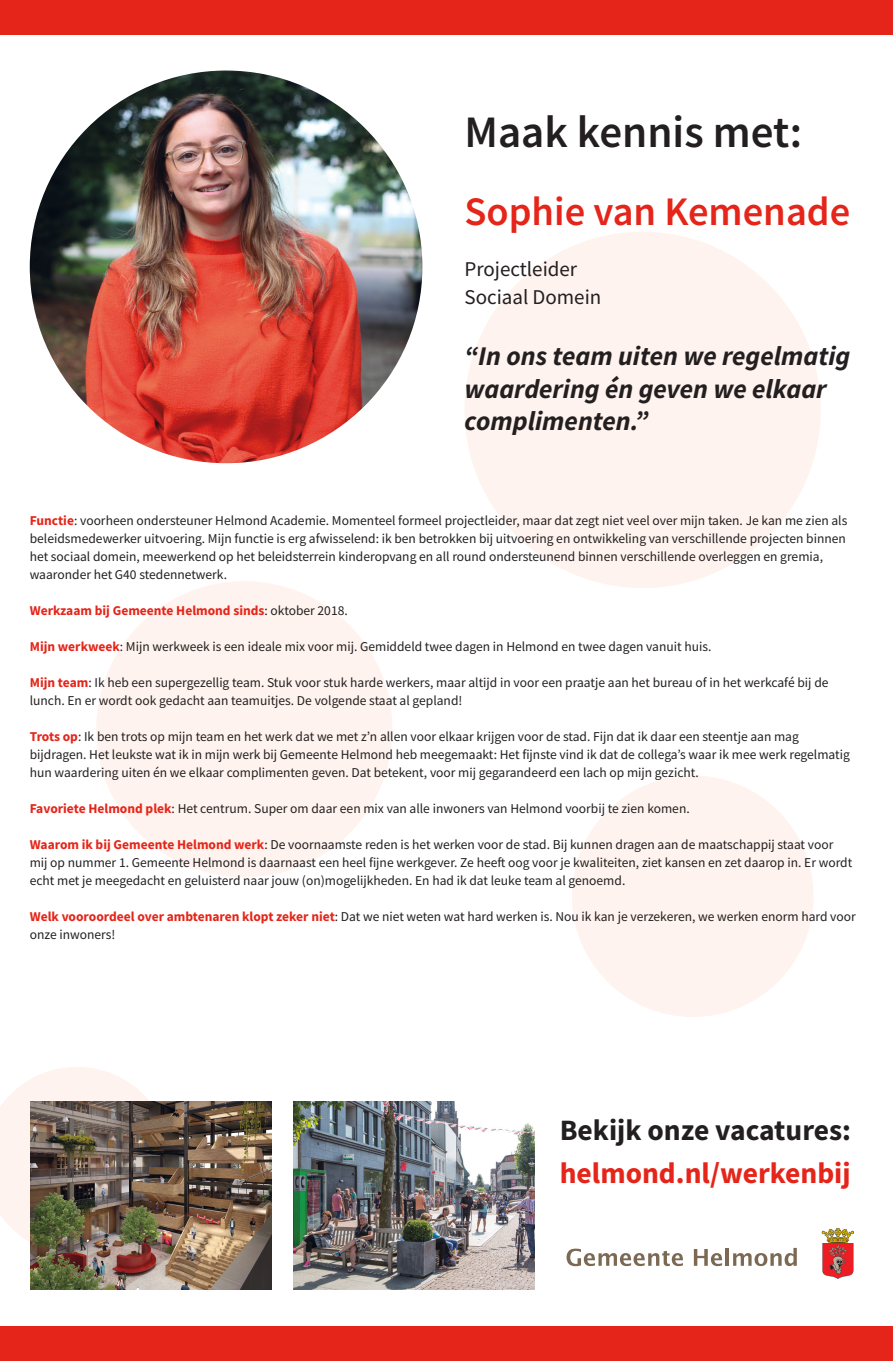
<style>
.page{position:relative;width:893px;height:1361px;background:#fff}
.page>*{position:absolute;margin:0;border:0;box-sizing:border-box;transform-origin:0 0}
.t1{font:600 45px "Source Sans Pro";color:#231f20}
.t2{font:600 40.5px "Source Sans Pro";color:#e52519}
.t3{font:700 29.55px "Source Sans Pro";color:#231f20}
.t4{font:700 29.55px "Source Sans Pro";color:#e52519}
.t5{font:italic 700 27px/32.4px "Source Sans Pro";color:#231f20}
.t6{font:21px "Source Sans Pro Regular 2";color:#231f20}
.t7{font:13.5px/18px "Source Sans Pro Regular 2";color:#231f20}
.t8{font:13.5px/18px "Source Sans Pro";color:#231f20}
.t9{font:700 13.5px "Source Sans Pro";color:#e52519}
.s1{font-family:"Source Sans Pro";font-weight:700;color:#e52519}
.s2{font-family:"Source Sans Pro Regular 2";font-weight:400;color:#231f20}
.s3{font-weight:700;color:#e52519}
.s4{font-family:"Source Sans Pro Regular 2"}
.s5{font-family:"Source Sans Pro"}
</style>
<div class="page">
<svg style="left:0;top:1067px;width:149px;height:175px"></svg>
<div style="left:572px;top:775px;width:242px;height:242px;background:#fef3ee;border-radius:50%"></div>
<div style="left:96px;top:581px;width:296px;height:296px;background:#fef3ee;border-radius:50%"></div>
<div style="left:464px;top:232px;width:357px;height:356px;background:#fef3ee;border-radius:50%"></div>
<img style="left:293px;top:1101px;width:241px;height:188px">
<svg style="left:566px;top:1248px;width:117px;height:18px"></svg>
<svg style="left:694px;top:1249px;width:28px;height:17px"></svg>
<hr style="left:726px;top:1248px;width:3px;height:17px;background:#7c6954">
<svg style="left:733px;top:1248px;width:64px;height:18px"></svg>
<svg style="left:822px;top:1228px;width:32px;height:51px;background:#cc6755"></svg>
<img style="left:30px;top:71px;width:392px;height:392px;border-radius:196px">
<div style="left:0;top:0;width:893px;height:34px;background:#e52519"></div>
<div style="left:0;top:1327px;width:893px;height:34px;background:#e52519"></div>
<img style="left:30px;top:1101px;width:241px;height:188px">
<p class="t1" style="left:464px;top:102px;width:339px">Maak kennis met:</p>
<p class="t2" style="left:464px;top:185px;width:387px">Sophie van Kemenade</p>
<p class="t6" style="left:464px;top:256px;width:114px">Projectleider</p>
<p class="t6" style="left:464px;top:284px;width:138px">Sociaal Domein</p>
<p class="t5" style="left:464px;top:340px;width:387px">“In ons team uiten we regelmatig waardering én geven we elkaar complimenten.”</p>
<p class="t7" style="left:30px;top:511px;width:819px"><span class="s1">Functie</span>: voorheen ondersteuner Helmond Academie. Momenteel formeel projectleider, maar dat zegt niet veel over mijn taken. Je kan me zien als beleidsmedewerker uitvoering. Mijn functie is erg afwisselend: ik ben betrokken bij uitvoering en ontwikkeling van verschillende projecten binnen het sociaal domein, meewerkend op het beleidsterrein kinderopvang en all round ondersteunend binnen verschillende overleggen en gremia, waaronder het G40 stedennetwerk.</p>
<p class="t9" style="left:30px;top:601px;width:319px">Werkzaam bij Gemeente Helmond sinds<span class="s2">: oktober 2018.</span></p>
<p class="t7" style="left:30px;top:637px;width:683px"><span class="s1">Mijn werkweek</span>: Mijn werkweek is een ideale mix voor mij. Gemiddeld twee dagen in Helmond en twee dagen vanuit huis.</p>
<p class="t7" style="left:30px;top:673px;width:800px"><span class="s1">Mijn team</span>: Ik heb een supergezellig team. Stuk voor stuk harde werkers, maar altijd in voor een praatje aan het bureau of in het werkcafé bij de lunch. En er wordt ook gedacht aan teamuitjes. De volgende staat al gepland!</p>
<p class="t8" style="left:30px;top:727px;width:822px"><span class="s3">Trots op</span>: Ik ben trots op mijn team en het werk dat we met z’n allen voor elkaar krijgen voor de stad. Fijn dat ik daar een steentje aan mag bijdragen. Het leukste wat ik in mijn werk bij Gemeente Helmond heb meegemaakt: Het fijnste vind ik dat de collega’s waar ik mee werk regelmatig <span class="s4">hun waardering uiten én we elkaar complimenten geven. Dat betekent, voor mij gegarandeerd een lach op mijn gezicht.</span></p>
<p class="t7" style="left:30px;top:799px;width:661px"><span class="s1">Favoriete Helmond plek</span>: Het centrum. Super om daar een mix van alle inwoners van Helmond voorbij te zien komen.</p>
<p class="t7" style="left:30px;top:835px;width:824px"><span class="s1">Waarom ik bij Gemeente Helmond werk</span>: De voornaamste reden is het werken voor de stad. Bij kunnen dragen aan de maatschappij staat voor <span class="s5">mij op nummer 1. Gemeente Helmond is daarnaast een heel fijne werkgever. Ze heeft oog voor je kwaliteiten, ziet kansen en zet daarop in. Er wordt </span>echt met je meegedacht en geluisterd naar jouw (on)mogelijkheden. En had ik dat leuke team al genoemd.</p>
<p class="t7" style="left:30px;top:907px;width:827px"><span class="s1">Welk vooroordeel over ambtenaren klopt zeker niet</span>: Dat we niet weten wat hard werken is. Nou ik kan je verzekeren, we werken enorm hard voor onze inwoners!</p>
<p class="t3" style="left:560px;top:1110px;width:293px">Bekijk onze vacatures:</p>
<p class="t4" style="left:560px;top:1153px;width:292px">helmond.nl/werkenbij</p>
</div>
